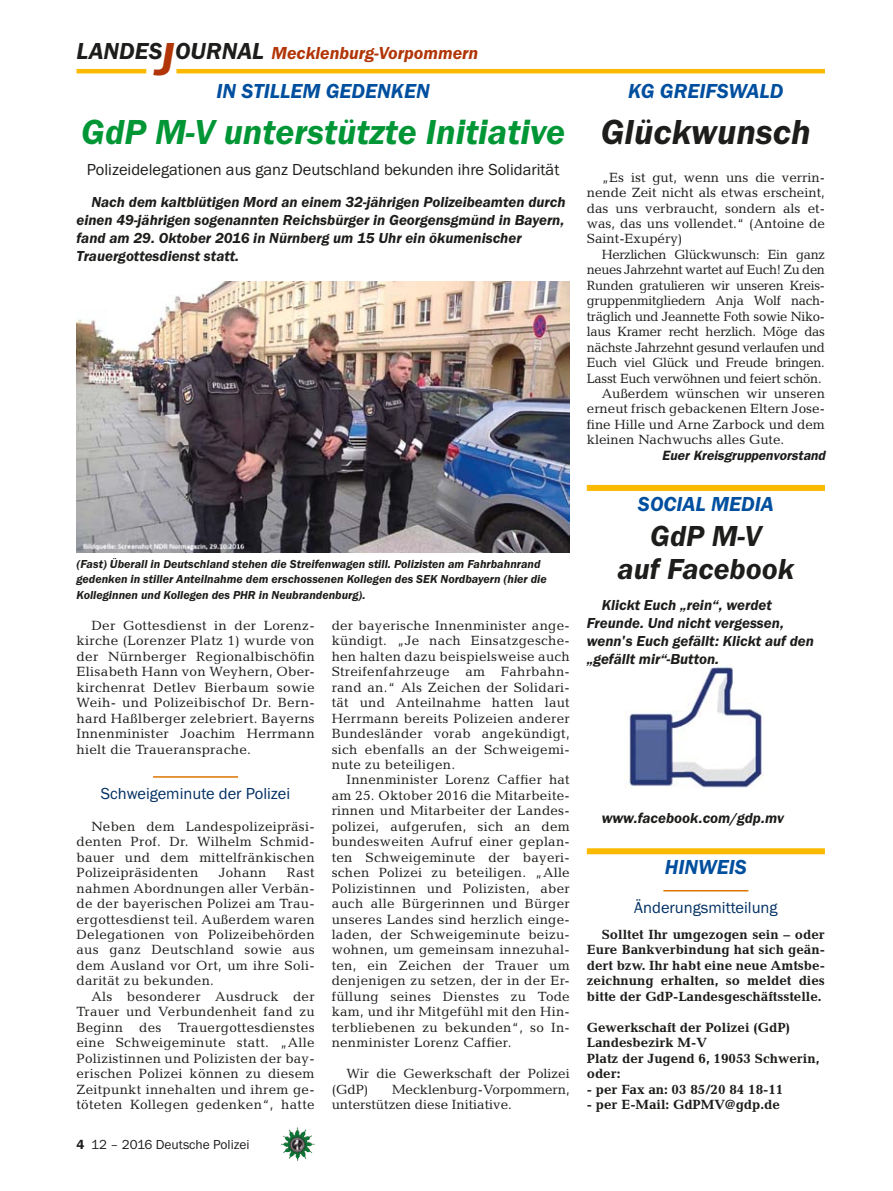
<style>
.page{position:relative;width:893px;height:1191px;background:#fff}
.page>*{position:absolute;margin:0;border:0;box-sizing:border-box;transform-origin:0 0}
._03__HEADLINE_2spalt{font:italic 600 36px "Franklin Gothic Itc T";color:#009636}
._03__HEADLINE_2spalt-2{font:italic 600 36px "Franklin Gothic Itc T";color:#1d1d1b}
._04__HEADLINE_1spalt{font:italic 600 30px/33px "Franklin Gothic Itc T";color:#1d1d1b;text-align:center}
._01__RUBRIKENZEILE_o{font:italic 600 21px "Franklin Gothic Itc T";color:#004f9f}
._01__RUBRIKENZEILE_m{font:italic 600 21px "Franklin Gothic Itc T";color:#004f9f}
.t1{font:italic 600 18px "Franklin Gothic Itc T";color:#b13507}
._07__AUTORENZEILE{font:16.5px "Franklin Gothic Itc T";color:#1d1d1b}
._20__ZÜ_C_1-zeilig{font:16.5px "Franklin Gothic Itc T";color:#003063}
._08__VORSPANN{font:italic 600 15px/18px "Franklin Gothic Itc T";color:#1d1d1b}
._09__GRUNDTEXT___Blo{font:13.5px/15.5px "Candida";letter-spacing:.02em;color:#1d1d1b;text-align:justify}
._09__GRUNDTEXT___Blo-2{font:700 13.5px/15.5px "Candida";color:#1d1d1b;text-align:justify}
._09__GRUNDTEXT___Blo-3{font:13.5px/15.5px "Candida";color:#1d1d1b}
._13__UNTERSCHRIFT_Ar{font:italic 600 13.5px "Franklin Gothic";color:#1d1d1b}
.t2{font:13.5px "Franklin Gothic Itc T";color:#1d1d1b}
._12__BILDUNTERSCHRIF{font:italic 600 12px/15.5px "Franklin Gothic Itc T";color:#1d1d1b}
.s1{font-size:24px;color:#1d1d1b}
.s2{font-size:48px}
.s3{font-weight:600}
.s4{font-family:"Candida";font-weight:700;font-style:normal}
</style>
<div class="page">
<hr style="left:77px;top:69px;width:69px;height:4px;background:#fbba00">
<hr style="left:176px;top:69px;width:649px;height:4px;background:#fbba00">
<img style="left:281px;top:1128px;width:16px;height:24px">
<img style="left:627px;top:666px;width:136px;height:122px">
<img style="left:77px;top:281px;width:493px;height:271px">
<hr style="left:153px;top:776px;width:85px;height:1px;background:#dd7500">
<div style="left:587px;top:485px;width:238px;height:6px;background:#fbba00"></div>
<div style="left:587px;top:848px;width:238px;height:6px;background:#fbba00"></div>
<hr style="left:663px;top:890px;width:85px;height:1px;background:#dd7500">
<h3 class="t1" style="left:77px;top:42px;width:403px"><span class="s1">LANDES</span><span class="s2">J</span><span class="s1">OURNAL</span> Mecklenburg-Vorpommern</h3>
<p class="_01__RUBRIKENZEILE_o" style="left:217px;top:79px;width:215px">IN STILLEM GEDENKEN</p>
<p class="_03__HEADLINE_2spalt" style="left:81px;top:111px;width:485px">GdP M-V unterstützte Initiative</p>
<p class="_07__AUTORENZEILE" style="left:87px;top:160px;width:474px">Polizeidelegationen aus ganz Deutschland bekunden ihre Solidarität</p>
<p class="_08__VORSPANN" style="left:77px;top:193px;width:491px;text-indent:15px">Nach dem kaltblütigen Mord an einem 32-jährigen Polizeibeamten durch einen 49-jährigen sogenannten Reichsbürger in Georgensgmünd in Bayern, fand am 29. Oktober 2016 in Nürnberg um 15 Uhr ein ökumenischer Trauergottesdienst statt.</p>
<p class="_12__BILDUNTERSCHRIF" style="left:77px;top:556px;width:472px">(Fast) Überall in Deutschland stehen die Streifenwagen still. Polizisten am Fahrbahnrand gedenken in stiller Anteilnahme dem erschossenen Kollegen des SEK Nordbayern (hier die<br>Kolleginnen und Kollegen des PHR in Neubrandenburg).</p>
<p class="_09__GRUNDTEXT___Blo" style="left:77px;top:617px;width:240px;text-indent:15px">Der Gottesdienst in der Lorenz&shy;kirche (Lorenzer Platz 1) wurde von der Nürnberger Regionalbischöfin Elisabeth Hann von Weyhern, Ober&shy;kirchenrat Detlev Bierbaum sowie Weih- und Polizeibischof Dr. Bern&shy;hard Haßlberger zelebriert. Bayerns Innenminister Joachim Herrmann hielt die Traueransprache.</p>
<p class="_20__ZÜ_C_1-zeilig" style="left:101px;top:784px;width:191px">Schweigeminute der Polizei</p>
<p class="_09__GRUNDTEXT___Blo" style="left:77px;top:818px;width:240px;text-indent:15px">Neben dem Landespolizeipräsi&shy;denten Prof. Dr. Wilhelm Schmid&shy;bauer und dem mittelfränkischen Polizeipräsidenten</p>
<p class="_09__GRUNDTEXT___Blo" style="left:332px;top:617px;width:240px">der bayerische Innenminister ange&shy;kündigt. „Je nach Einsatzgesche&shy;hen halten dazu beispielsweise auch Streifenfahrzeuge am Fahrbahn&shy;rand an.“ Als Zeichen der Solidari&shy;tät und Anteilnahme hatten laut Herrmann bereits Polizeien anderer Bundesländer vorab angekündigt, sich ebenfalls an der Schweigemi&shy;nute zu beteiligen.</p>
<p class="_09__GRUNDTEXT___Blo" style="left:332px;top:772px;width:240px;text-indent:15px">Innenminister Lorenz Caffier hat am 25. Oktober 2016 die Mitarbeite&shy;rinnen und Mitarbeiter der Landes&shy;polizei, aufgerufen, sich an dem bundesweiten Aufruf einer geplan&shy;ten Schweigeminute der bayeri&shy;schen Polizei zu beteiligen. „Alle Polizistinnen und Polizisten, aber auch alle Bürgerinnen und Bürger unseres Landes sind herzlich einge&shy;laden, der Schweigeminute beizu&shy;wohnen, um gemeinsam innezuhal&shy;ten, ein Zeichen der Trauer um denjenigen zu setzen, der in der Er&shy;füllung seines Dienstes zu Tode kam, und ihr Mitgefühl mit den Hin&shy;terbliebenen zu bekunden“, so In&shy;nenminister Lorenz Caffier.</p>
<p class="_09__GRUNDTEXT___Blo-3" style="left:332px;top:1065px;width:240px;text-indent:15px">Wir die Gewerkschaft der Polizei (GdP)</p>
<p class="_09__GRUNDTEXT___Blo" style="left:219px;top:865px;width:49px">Johann</p>
<p class="_09__GRUNDTEXT___Blo" style="left:77px;top:865px;width:240px;text-indent:210px">Rast nahmen Abordnungen aller Verbän&shy;de der bayerischen Polizei am Trau&shy;ergottesdienst teil. Außerdem waren Delegationen von Polizeibehörden aus ganz Deutschland sowie aus dem Ausland vor Ort, um ihre Soli&shy;darität zu bekunden.</p>
<p class="_09__GRUNDTEXT___Blo" style="left:77px;top:988px;width:240px;text-indent:15px">Als besonderer Ausdruck der Trauer und Verbundenheit fand zu Beginn des Trauergottesdienstes eine Schweigeminute statt. „Alle Polizistinnen und Polizisten der bay&shy;erischen Polizei können zu diesem Zeitpunkt innehalten und ihrem ge&shy;töteten Kollegen gedenken“, hatte</p>
<p class="_09__GRUNDTEXT___Blo-3" style="left:332px;top:1081px;width:240px;text-indent:60px">Mecklenburg-Vorpommern, unterstützen diese Initiative.</p>
<p class="t2" style="left:77px;top:1136px;width:175px"><span class="s3">4</span> 12 – 2016 Deutsche Polizei</p>
<p class="_01__RUBRIKENZEILE_o" style="left:628px;top:78px;width:157px">KG GREIFSWALD</p>
<p class="_03__HEADLINE_2spalt-2" style="left:601px;top:111px;width:211px">Glückwunsch</p>
<p class="_09__GRUNDTEXT___Blo" style="left:587px;top:169px;width:240px;text-indent:15px">„Es ist gut, wenn uns die verrin&shy;nende Zeit nicht als etwas erscheint, das uns verbraucht, sondern als et&shy;was, das uns vollendet.“ (Antoine de Saint-Exupéry)</p>
<p class="_09__GRUNDTEXT___Blo" style="left:587px;top:247px;width:240px;text-indent:15px">Herzlichen Glückwunsch: Ein ganz neues Jahrzehnt wartet auf Euch! Zu den Runden gratulieren wir unseren Kreis&shy;gruppenmitgliedern Anja Wolf nach&shy;träglich und Jeannette Foth sowie Niko&shy;laus Kramer recht herzlich. Möge das nächste Jahrzehnt gesund verlaufen und Euch viel Glück und Freude bringen.<br>Lasst Euch verwöhnen und feiert schön.</p>
<p class="_09__GRUNDTEXT___Blo" style="left:587px;top:386px;width:240px;text-indent:15px">Außerdem wünschen wir unseren erneut frisch gebackenen Eltern Jose&shy;fine Hille und Arne Zarbock und dem kleinen Nachwuchs alles Gute.</p>
<p class="_13__UNTERSCHRIFT_Ar" style="left:662px;top:447px;width:164px">Euer Kreisgruppenvorstand</p>
<p class="_01__RUBRIKENZEILE_m" style="left:638px;top:491px;width:137px">SOCIAL MEDIA</p>
<p class="_04__HEADLINE_1spalt" style="left:618px;top:519px;width:178px">GdP M-V<br>auf Facebook</p>
<p class="_08__VORSPANN" style="left:587px;top:596px;width:229px;text-indent:15px">Klickt Euch „rein“, werdet<br>Freunde. Und nicht vergessen, wenn<span class="s4">’</span>s Euch gefällt: Klickt auf den „gefällt mir“-Button.</p>
<p class="_08__VORSPANN" style="left:602px;top:809px;width:184px">www.facebook.com/gdp.mv</p>
<p class="_01__RUBRIKENZEILE_m" style="left:665px;top:855px;width:83px">HINWEIS</p>
<p class="_20__ZÜ_C_1-zeilig" style="left:634px;top:897px;width:145px">Änderungsmitteilung</p>
<p class="_09__GRUNDTEXT___Blo-2" style="left:587px;top:926px;width:240px;text-indent:15px">Solltet Ihr umgezogen sein – oder Eure Bankverbindung hat sich geän&shy;dert bzw. Ihr habt eine neue Amtsbe&shy;zeichnung erhalten, so meldet dies bitte der GdP-Landesgeschäftsstelle.</p>
<p class="_09__GRUNDTEXT___Blo-2" style="left:587px;top:1019px;width:205px">Gewerkschaft der Polizei (GdP)</p>
<p class="_09__GRUNDTEXT___Blo-2" style="left:587px;top:1034px;width:122px">Landesbezirk M-V</p>
<p class="_09__GRUNDTEXT___Blo-2" style="left:587px;top:1050px;width:234px">Platz der Jugend 6, 19053 Schwerin,</p>
<p class="_09__GRUNDTEXT___Blo-2" style="left:587px;top:1065px;width:35px">oder:</p>
<p class="_09__GRUNDTEXT___Blo-2" style="left:587px;top:1081px;width:198px">- per Fax an: 03 85/20 84 18-11</p>
<p class="_09__GRUNDTEXT___Blo-2" style="left:587px;top:1096px;width:195px">- per E-Mail: GdPMV@gdp.de</p>
</div>
